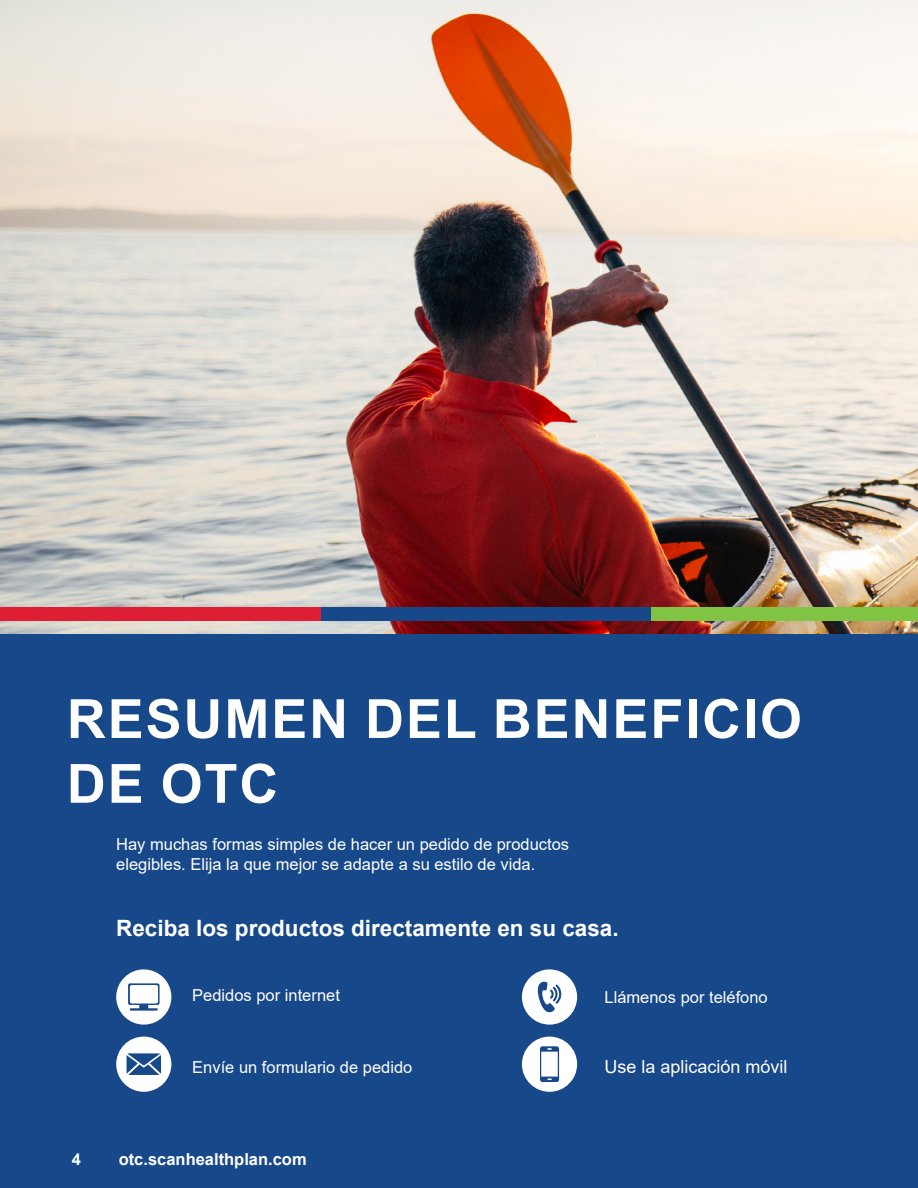
<style>
.page{position:relative;width:918px;height:1188px;background:#fff}
.page>*{position:absolute;margin:0;border:0;box-sizing:border-box;transform-origin:0 0}
.t1{font:700 54px/64.8px "Arial";letter-spacing:.035em;color:#fff}
.t2{font:700 22.5px "Arial";color:#fff}
.t3{font:18px "Arial";color:#fff}
.t4{font:16.5px/19.8px "Arial";color:#fff}
.t5{font:700 16.5px "Arial";color:#fff}
</style>
<div class="page">
<img style="left:0;top:0;width:918px;height:634px">
<div style="left:0;top:634px;width:918px;height:554px;background:#17488a"></div>
<div style="left:116px;top:1037px;width:55px;height:55px;background:#fff;border-radius:50%"></div>
<svg style="left:127px;top:1053px;width:34px;height:22px"></svg>
<div style="left:522px;top:969px;width:55px;height:56px;background:#fff;border-radius:50%"></div>
<svg style="left:538px;top:982px;width:23px;height:31px"></svg>
<div style="left:116px;top:969px;width:55px;height:56px;background:#fff;border-radius:50%"></div>
<svg style="left:128px;top:983px;width:32px;height:28px"></svg>
<div style="left:522px;top:1037px;width:55px;height:55px;background:#fff;border-radius:50%"></div>
<svg style="left:540px;top:1046px;width:19px;height:36px"></svg>
<div style="left:651px;top:607px;width:267px;height:13px;background:#81c342"></div>
<div style="left:321px;top:607px;width:330px;height:13px;background:#17488a"></div>
<div style="left:0;top:607px;width:321px;height:13px;background:#dd1e33"></div>
<h2 class="t1" style="left:67px;top:687px;width:737px">RESUMEN DEL BENEFICIO<br>DE OTC</h2>
<p class="t4" style="left:116px;top:835px;width:455px">Hay muchas formas simples de hacer un pedido de productos elegibles. Elija la que mejor se adapte a su estilo de vida.</p>
<h3 class="t2" style="left:116px;top:912px;width:504px">Reciba los productos directamente en su casa.</h3>
<p class="t4" style="left:192px;top:986px;width:149px">Pedidos por internet</p>
<p class="t4" style="left:192px;top:1057px;width:222px">Envíe un formulario de pedido</p>
<p class="t5" style="left:72px;top:1148px;width:11px">4</p>
<p class="t5" style="left:119px;top:1148px;width:189px">otc.scanhealthplan.com</p>
<p class="t4" style="left:605px;top:987px;width:165px">Llámenos por teléfono</p>
<p class="t3" style="left:605px;top:1054px;width:185px">Use la aplicación móvil</p>
</div>
